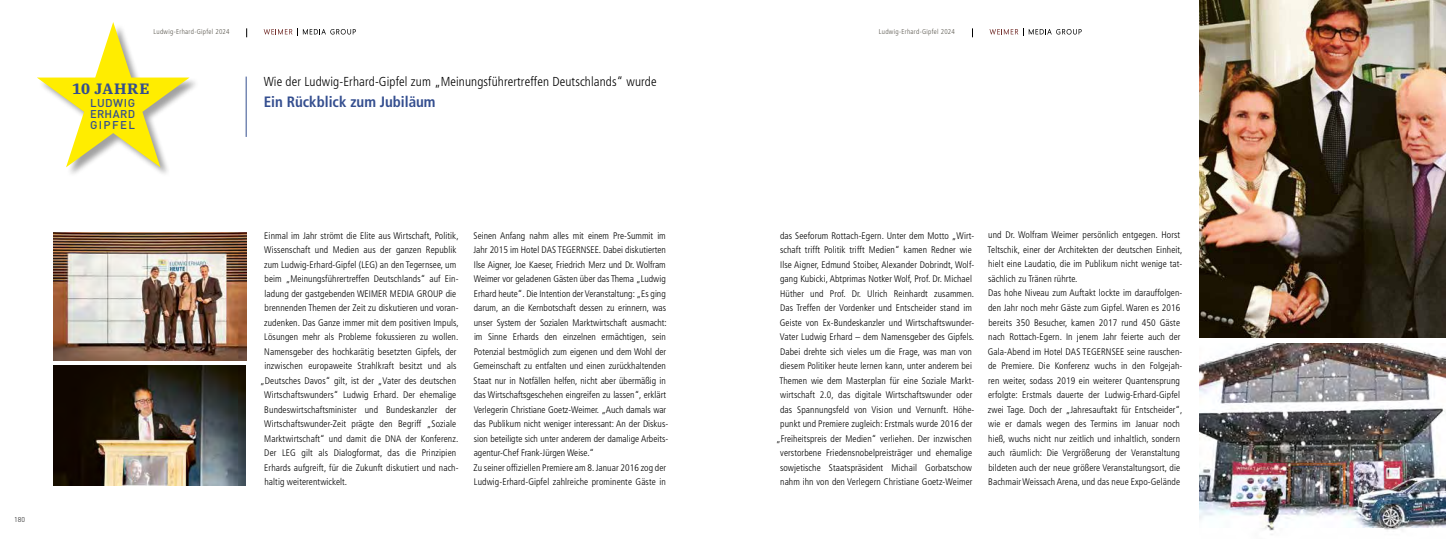
<style>
.page{position:relative;width:1446px;height:539px;background:#fff}
.page>*{position:absolute;margin:0;border:0;box-sizing:border-box;transform-origin:0 0}
.t1{font:700 condensed 15px "Frutiger LT Std";color:#344e8f}
.t2{font:700 15px "IBM Plex Serif";letter-spacing:.04em;color:#344e8f}
.t3{font:300 condensed 13px "Frutiger LT Std";letter-spacing:.01em;color:#000}
.t4{font:500 11.2px/11.2px "DIN Pro";letter-spacing:.04em;color:#344e8f;text-align:justify}
.t5{font:300 condensed 9.5px/14.5px "Frutiger LT Std";letter-spacing:.01em;color:#000}
.t6{font:300 condensed 7px "Frutiger LT Std";letter-spacing:.04em;color:#57544b}
.t7{font:300 7px "DIN Pro";color:#000}
</style>
<div class="page">
<img style="left:54px;top:232px;width:193px;height:128px">
<img style="left:54px;top:366px;width:192px;height:119px">
<svg style="left:989px;top:29px;width:92px;height:7px"></svg>
<svg style="left:264px;top:29px;width:92px;height:7px"></svg>
<img style="left:1199px;top:0;width:247px;height:337px">
<img style="left:1199px;top:343px;width:247px;height:192px">
<div style="left:37px;top:23px;width:162px;height:154px;background:#000;opacity:.37"></div>
<svg style="left:37px;top:22px;width:153px;height:145px"></svg>
<hr style="left:246px;top:77px;width:1px;height:60px;background:#344e8f">
<p class="t7" style="left:14px;top:514px;width:12px">180</p>
<p class="t6" style="left:154px;top:28px;width:78px">Ludwig-Erhard-Gipfel 2024</p>
<p class="t6" style="left:879px;top:28px;width:78px">Ludwig-Erhard-Gipfel 2024</p>
<h1 class="t2" style="left:72px;top:77px;width:79px">10 JAHRE</h1>
<p class="t4" style="left:90px;top:96px;width:46px">LUDWIG ERHARD GIPFEL</p>
<h2 class="t3" style="left:264px;top:74px;width:394px">Wie der Ludwig-Erhard-Gipfel zum „Meinungsführertreffen Deutschlands“ wurde</h2>
<h1 class="t1" style="left:264px;top:93px;width:173px">Ein Rückblick zum Jubiläum</h1>
<p class="t5" style="left:264px;top:228px;width:196px">Einmal im Jahr strömt die Elite aus Wirtschaft, Politik,</p>
<p class="t5" style="left:264px;top:242px;width:194px">Wissenschaft und Medien aus der ganzen Republik</p>
<p class="t5" style="left:264px;top:257px;width:194px">zum Ludwig-Erhard-Gipfel (LEG) an den Tegernsee, um</p>
<p class="t5" style="left:264px;top:271px;width:196px">beim „Meinungsführertreffen Deutschlands“ auf Ein-</p>
<p class="t5" style="left:264px;top:286px;width:193px">ladung der gastgebenden WEIMER MEDIA GROUP die</p>
<p class="t5" style="left:264px;top:300px;width:196px">brennenden Themen der Zeit zu diskutieren und voran-</p>
<p class="t5" style="left:264px;top:315px;width:196px">zudenken. Das Ganze immer mit dem positiven Impuls,</p>
<p class="t5" style="left:264px;top:329px;width:195px">Lösungen mehr als Probleme fokussieren zu wollen.</p>
<p class="t5" style="left:264px;top:344px;width:194px">Namensgeber des hochkarätig besetzten Gipfels, der</p>
<p class="t5" style="left:264px;top:358px;width:193px">inzwischen europaweite Strahlkraft besitzt und als</p>
<p class="t5" style="left:260px;top:373px;width:197px">„Deutsches Davos“ gilt, ist der „Vater des deutschen</p>
<p class="t5" style="left:264px;top:387px;width:193px">Wirtschaftswunders“ Ludwig Erhard. Der ehemalige</p>
<p class="t5" style="left:264px;top:402px;width:194px">Bundeswirtschaftsminister und Bundeskanzler der</p>
<p class="t5" style="left:264px;top:416px;width:193px">Wirtschaftswunder-Zeit prägte den Begriff „Soziale</p>
<p class="t5" style="left:264px;top:431px;width:195px">Marktwirtschaft“ und damit die DNA der Konferenz.</p>
<p class="t5" style="left:264px;top:445px;width:193px">Der LEG gilt als Dialogformat, das die Prinzipien</p>
<p class="t5" style="left:264px;top:460px;width:196px">Erhards aufgreift, für die Zukunft diskutiert und nach-</p>
<p class="t5" style="left:264px;top:474px;width:84px">haltig weiterentwickelt.</p>
<p class="t5" style="left:473px;top:228px;width:196px">Seinen Anfang nahm alles mit einem Pre-Summit im Jahr 2015 im Hotel DAS TEGERNSEE. Dabei diskutierten Ilse Aigner, Joe Kaeser, Friedrich Merz und Dr. Wolfram Weimer vor geladenen Gästen über das Thema „Ludwig Erhard heute“. Die Intention der Veranstaltung: „Es ging darum, an die Kernbotschaft dessen zu erinnern, was unser System der Sozialen Marktwirtschaft ausmacht: im Sinne Erhards den einzelnen ermächtigen, sein Potenzial bestmöglich zum eigenen und dem Wohl der Gemeinschaft zu entfalten und einen zurückhaltenden Staat nur in Notfällen helfen, nicht aber übermäßig in das Wirtschaftsgeschehen eingreifen zu lassen“, erklärt Verlegerin Christiane Goetz-Weimer. „Auch damals war das Publikum nicht weniger interessant: An der Diskus&shy;sion beteiligte sich unter anderem der damalige Arbeits&shy;agentur-Chef Frank-Jürgen Weise.“<br>Zu seiner offiziellen Premiere am 8. Januar 2016 zog der Ludwig-Erhard-Gipfel zahlreiche prominente Gäste in</p>
<p class="t5" style="left:776px;top:228px;width:200px;text-align:center">das Seeforum Rottach-Egern. Unter dem Motto „Wirt&shy;schaft trifft Politik trifft Medien“ kamen Redner wie Ilse Aigner, Edmund Stoiber, Alexander Dobrindt, Wolf&shy;gang Kubicki, Abtprimas Notker Wolf, Prof. Dr. Michael Hüther und Prof. Dr. Ulrich Reinhardt zusammen.<br>Das Treffen der Vordenker und Entscheider stand im Geiste von Ex-Bundeskanzler und Wirtschaftswunder-Vater Ludwig Erhard – dem Namensgeber des Gipfels.<br>Dabei drehte sich vieles um die Frage, was man von diesem Politiker heute lernen kann, unter anderem bei Themen wie dem Masterplan für eine Soziale Markt&shy;wirtschaft 2.0, das digitale Wirtschaftswunder oder das Spannungsfeld von Vision und Vernunft. Höhe&shy;punkt und Premiere zugleich: Erstmals wurde 2016 der „Freiheitspreis der Medien“ verliehen. Der inzwischen verstorbene Friedensnobelpreisträger und ehemalige sowjetische Staatspräsident Michail Gorbatschow nahm ihn von den Verlegern Christiane Goetz-Weimer</p>
<p class="t5" style="left:987px;top:228px;width:196px">und Dr. Wolfram Weimer persönlich entgegen. Horst Teltschik, einer der Architekten der deutschen Einheit, hielt eine Laudatio, die im Publikum nicht wenige tat&shy;sächlich zu Tränen rührte.<br>Das hohe Niveau zum Auftakt lockte im darauffolgen&shy;den Jahr noch mehr Gäste zum Gipfel. Waren es 2016 bereits 350 Besucher, kamen 2017 rund 450 Gäste nach Rottach-Egern. In jenem Jahr feierte auch der Gala-Abend im Hotel DAS TEGERNSEE seine rauschen&shy;de Premiere. Die Konferenz wuchs in den Folgejah&shy;ren weiter, sodass 2019 ein weiterer Quantensprung erfolgte: Erstmals dauerte der Ludwig-Erhard-Gipfel zwei Tage. Doch der „Jahresauftakt für Entscheider“, wie er damals wegen des Termins im Januar noch hieß, wuchs nicht nur zeitlich und inhaltlich, sondern auch räumlich: Die Vergrößerung der Veranstaltung bildeten auch der neue größere Veranstaltungsort, die Bachmair Weissach Arena, und das neue Expo-Gelände</p>
</div>
